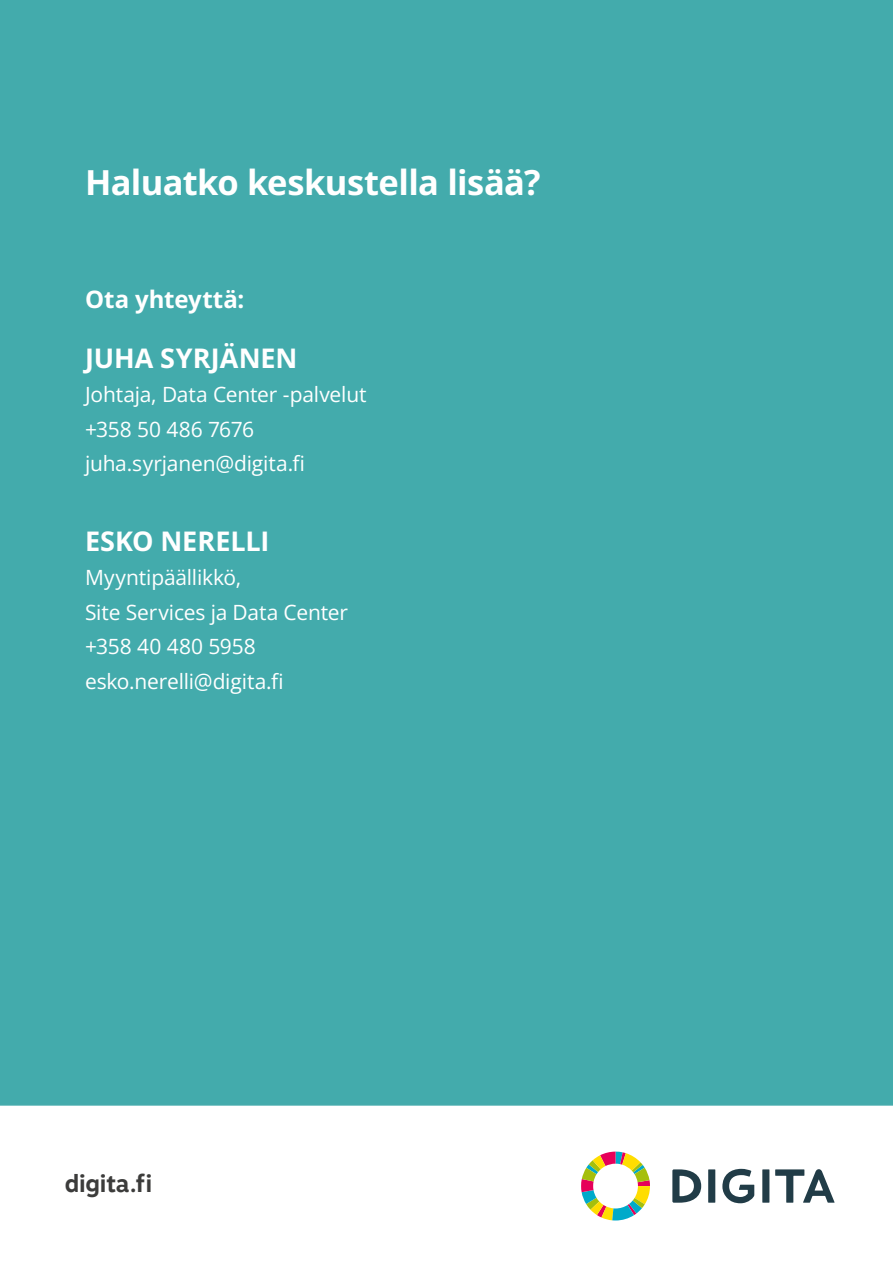
<style>
.page{position:relative;width:893px;height:1263px;background:#fff}
.page>*{position:absolute;margin:0;border:0;box-sizing:border-box;transform-origin:0 0}
.t1{font:700 34.5px "Open Sans";letter-spacing:-.02em;color:#fff}
.t2{font:700 27px "Open Sans";color:#fff}
.t3{font:700 24px "Open Sans";color:#fff}
.t4{font:700 24px "Motiva Sans";letter-spacing:-.01em;color:#3c3c3b}
.t5{font:21px/34.5px "Open Sans";letter-spacing:-.01em;color:#fff}
</style>
<div class="page">
<div style="left:0;top:0;width:893px;height:1106px;background:#43abac"></div>
<svg style="left:581px;top:1151px;width:69px;height:69px"></svg>
<svg style="left:672px;top:1169px;width:163px;height:34px"></svg>
<h1 class="t1" style="left:85px;top:159px;width:457px">Haluatko keskustella lisää?</h1>
<p class="t3" style="left:85px;top:283px;width:161px">Ota yhteyttä:</p>
<p class="t2" style="left:85px;top:339px;width:214px">JUHA SYRJÄNEN</p>
<p class="t5" style="left:85px;top:377px;width:283px">Johtaja, Data Center -palvelut +358 50 486 7676 juha.syrjanen@digita.fi</p>
<p class="t2" style="left:85px;top:522px;width:186px">ESKO NERELLI</p>
<p class="t5" style="left:85px;top:560px;width:265px">Myyntipäällikkö,<br>Site Services ja Data Center +358 40 480 5958 esko.nerelli@digita.fi</p>
<p class="t4" style="left:65px;top:1166px;width:89px">digita.fi</p>
</div>
